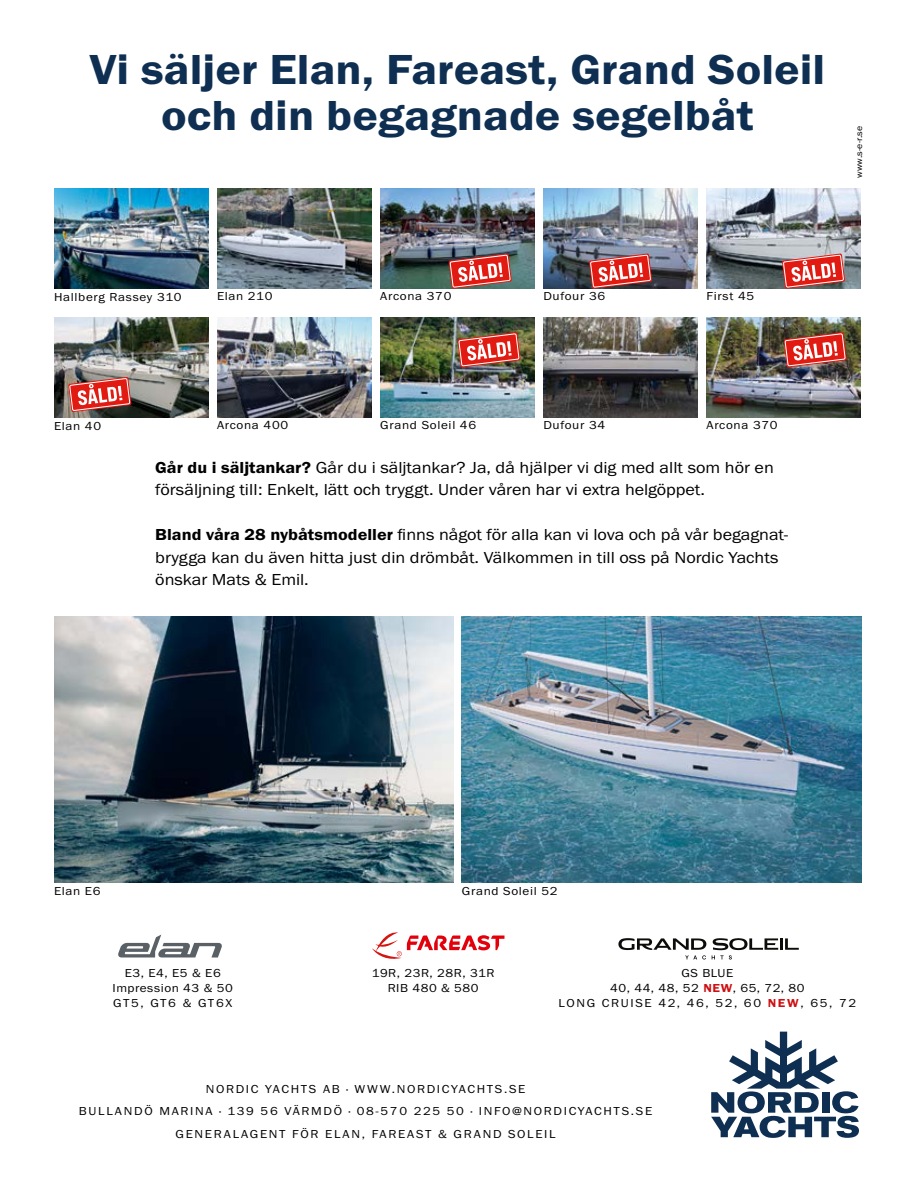
<style>
.page{position:relative;width:915px;height:1191px;background:#fff}
.page>*{position:absolute;margin:0;border:0;box-sizing:border-box;transform-origin:0 0}
.t1{font:43.5px/46.5px "Franklin Gothic URW Dem";color:#0e2f51;text-align:center;scale:1.1 1}
.t2{font:16.5px/22.5px "Franklin Gothic URW Boo";color:#000;scale:1.1 1}
.t3{font:12px/15px "Franklin Gothic URW Boo";letter-spacing:.05em;color:#000;text-align:center;scale:1.1 1}
.t4{font:12px/22.5px "Franklin Gothic URW Boo";letter-spacing:.125em;color:#000;text-align:center;scale:1.1 1}
.t5{font:12px/15px "Franklin Gothic URW Boo";letter-spacing:.115em;color:#000;text-align:center;scale:1.1 1}
.t6{font:9px "Franklin Gothic URW Boo";color:#000;scale:1.1 1}
.s1{font-family:"Franklin Gothic URW Dem"}
.s2{font-family:"Franklin Gothic URW Dem";color:#cd1013}
</style>
<div class="page">
<img style="left:54px;top:616px;width:399px;height:266px">
<img style="left:462px;top:616px;width:399px;height:266px">
<img style="left:54px;top:188px;width:154px;height:101px">
<img style="left:54px;top:317px;width:154px;height:100px">
<img style="left:217px;top:188px;width:154px;height:101px">
<img style="left:217px;top:317px;width:154px;height:100px">
<img style="left:380px;top:188px;width:154px;height:101px">
<img style="left:380px;top:317px;width:154px;height:100px">
<img style="left:543px;top:188px;width:154px;height:101px">
<img style="left:543px;top:317px;width:154px;height:100px">
<img style="left:706px;top:188px;width:154px;height:101px">
<img style="left:706px;top:317px;width:154px;height:100px">
<svg style="left:448px;top:253px;width:63px;height:36px"></svg>
<svg style="left:589px;top:253px;width:62px;height:36px"></svg>
<svg style="left:781px;top:253px;width:63px;height:36px"></svg>
<svg style="left:68px;top:377px;width:63px;height:35px"></svg>
<svg style="left:457px;top:332px;width:63px;height:35px"></svg>
<svg style="left:783px;top:332px;width:63px;height:35px"></svg>
<svg style="left:711px;top:1031px;width:147px;height:106px"></svg>
<svg style="left:118px;top:934px;width:104px;height:23px"></svg>
<svg style="left:372px;top:932px;width:29px;height:26px"></svg>
<svg style="left:407px;top:935px;width:97px;height:15px"></svg>
<svg style="left:618px;top:938px;width:180px;height:21px"></svg>
<h1 class="t1" style="left:90px;top:45px;width:669px">Vi säljer Elan, Fareast, Grand Soleil och din begagnade segelbåt</h1>
<p class="t6" style="left:853px;top:178px;width:49px;rotate:-90deg">www.s-e-r.se</p>
<p class="t3" style="left:54px;top:289px;width:117px">Hallberg Rassey 310</p>
<p class="t3" style="left:217px;top:288px;width:52px">Elan 210</p>
<p class="t3" style="left:380px;top:288px;width:66px">Arcona 370</p>
<p class="t3" style="left:543px;top:288px;width:58px">Dufour 36</p>
<p class="t3" style="left:706px;top:288px;width:45px">First 45</p>
<p class="t3" style="left:54px;top:418px;width:44px">Elan 40</p>
<p class="t3" style="left:217px;top:417px;width:66px">Arcona 400</p>
<p class="t3" style="left:380px;top:417px;width:89px">Grand Soleil 46</p>
<p class="t3" style="left:543px;top:417px;width:58px">Dufour 34</p>
<p class="t3" style="left:706px;top:417px;width:66px">Arcona 370</p>
<p class="t2" style="left:155px;top:455px;width:563px"><span class="s1">Går du i säljtankar?</span> Går du i säljtankar? Ja, då hjälper vi dig med allt som hör en försäljning till: Enkelt, lätt och tryggt. Under våren har vi extra helgöppet.</p>
<p class="t2" style="left:155px;top:523px;width:577px"><span class="s1">Bland våra 28 nybåtsmodeller</span> finns något för alla kan vi lova och på vår begagnat&shy;brygga kan du även hitta just din drömbåt. Välkommen in till oss på Nordic Yachts önskar Mats &amp; Emil.</p>
<p class="t3" style="left:54px;top:883px;width:44px">Elan E6</p>
<p class="t3" style="left:461px;top:883px;width:89px">Grand Soleil 52</p>
<p class="t3" style="left:113px;top:965px;width:111px">E3, E4, E5 &amp; E6<br>Impression 43 &amp; 50<br>GT5, GT6 &amp; GT6X</p>
<p class="t3" style="left:371px;top:965px;width:113px">19R, 23R, 28R, 31R<br>RIB 480 &amp; 580</p>
<p class="t5" style="left:558px;top:965px;width:272px">GS BLUE<br>40, 44, 48, 52 <span class="s2">NEW</span>, 65, 72, 80<br>LONG CRUISE 42, 46, 52, 60 <span class="s2">NEW</span>, 65, 72</p>
<p class="t4" style="left:79px;top:1077px;width:522px">NORDIC YACHTS AB · WWW.NORDICYACHTS.SE<br>BULLANDÖ MARINA · 139 56 VÄRMDÖ · 08-570 225 50 · INFO@NORDICYACHTS.SE<br>GENERALAGENT FÖR ELAN, FAREAST &amp; GRAND SOLEIL</p>
</div>
